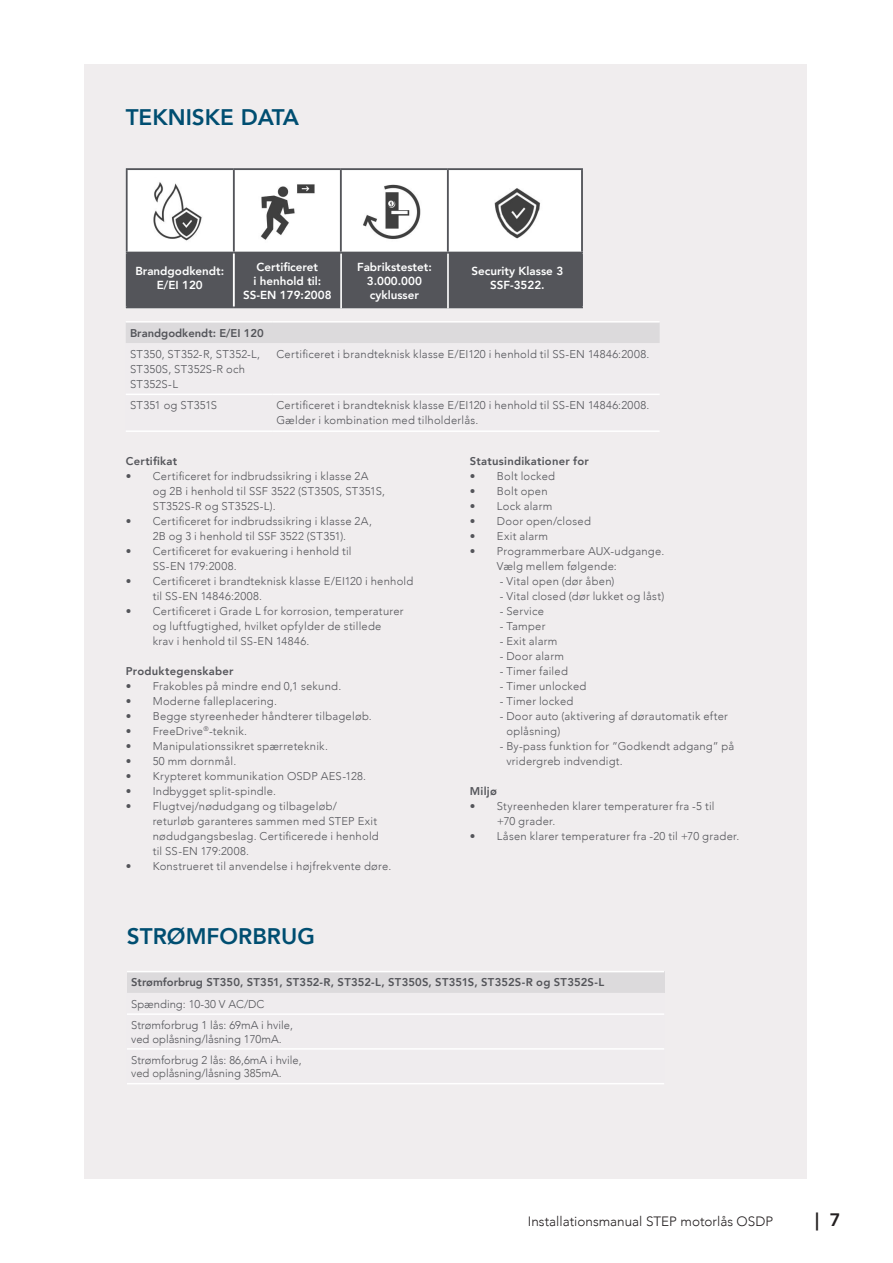
<style>
.page{position:relative;width:893px;height:1263px;background:#fff}
.page>*{position:absolute;margin:0;border:0;box-sizing:border-box;transform-origin:0 0}
.t1{font:800 22.5px "Avenir LT Com";color:#004e71}
.t2{font:800 18px "Avenir LT Com";color:#231f20}
.t3{font:300 13.5px "Avenir LT Com";color:#231f20}
.Bröd_ui{font:800 11.7px/14px "Avenir LT Com";color:#fff;text-align:center}
.Fakta_bröd{font:300 11.25px/15px "Avenir LT Com";letter-spacing:.02em;color:#54555a}
.Tabell_bröd{font:300 11.25px "Avenir LT Com";color:#54555a}
.Tabell_rubrik{font:800 11.25px "Avenir LT Com";color:#54555a}
.Fakta_bröd-2{font:800 11.25px "Avenir LT Com";letter-spacing:.025em;color:#54555a}
.Tabell_bröd-2{font:300 11.25px "Avenir LT Com";color:#57585a}
.s1{color:#57585a}
.s2{color:#54555a}
</style>
<div class="page">
<div style="left:84px;top:64px;width:723px;height:1114px;background:#f0edee"></div>
<div style="left:126px;top:168px;width:457px;height:140px;background:#fff"></div>
<div style="left:128px;top:253px;width:453px;height:53px;background:#54555a"></div>
<hr style="left:126px;top:168px;width:108px;height:2px;background:#54555a">
<hr style="left:126px;top:170px;width:2px;height:82px;background:#54555a">
<hr style="left:234px;top:168px;width:107px;height:2px;background:#54555a">
<hr style="left:233px;top:170px;width:2px;height:82px;background:#54555a">
<hr style="left:341px;top:168px;width:107px;height:2px;background:#54555a">
<hr style="left:340px;top:170px;width:2px;height:82px;background:#54555a">
<hr style="left:448px;top:168px;width:135px;height:2px;background:#54555a">
<hr style="left:447px;top:170px;width:2px;height:82px;background:#54555a">
<hr style="left:581px;top:170px;width:2px;height:82px;background:#54555a">
<hr style="left:126px;top:252px;width:108px;height:1px;background:#54555a">
<hr style="left:126px;top:253px;width:2px;height:53px;background:#54555a">
<hr style="left:234px;top:252px;width:107px;height:1px;background:#54555a">
<hr style="left:341px;top:252px;width:107px;height:1px;background:#54555a">
<hr style="left:126px;top:306px;width:108px;height:2px;background:#54555a">
<hr style="left:234px;top:306px;width:107px;height:2px;background:#54555a">
<hr style="left:341px;top:306px;width:107px;height:2px;background:#54555a">
<hr style="left:233px;top:253px;width:2px;height:53px;background:#fff">
<hr style="left:340px;top:253px;width:2px;height:53px;background:#54555a">
<hr style="left:448px;top:252px;width:135px;height:1px;background:#54555a">
<hr style="left:447px;top:253px;width:2px;height:53px;background:#54555a">
<hr style="left:581px;top:253px;width:2px;height:53px;background:#54555a">
<hr style="left:448px;top:306px;width:135px;height:2px;background:#54555a">
<img style="left:260px;top:184px;width:55px;height:56px">
<img style="left:363px;top:184px;width:58px;height:55px">
<img style="left:153px;top:182px;width:49px;height:59px">
<img style="left:494px;top:188px;width:47px;height:51px">
<hr style="left:447px;top:254px;width:2px;height:54px;background:#fff">
<hr style="left:340px;top:254px;width:2px;height:54px;background:#fff">
<div style="left:127px;top:971px;width:537px;height:22px;background:#dcdadc"></div>
<hr style="left:127px;top:971px;width:537px;height:1px;background:#fff">
<hr style="left:127px;top:1048px;width:537px;height:2px;background:#fff">
<hr style="left:127px;top:1083px;width:537px;height:1px;background:#fff">
<hr style="left:127px;top:1013px;width:537px;height:2px;background:#fff">
<div style="left:126px;top:323px;width:534px;height:20px;background:#dcdadc"></div>
<hr style="left:126px;top:321px;width:146px;height:2px;background:#fff">
<hr style="left:272px;top:321px;width:388px;height:2px;background:#fff">
<hr style="left:126px;top:430px;width:146px;height:2px;background:#fff">
<hr style="left:272px;top:430px;width:388px;height:2px;background:#fff">
<hr style="left:126px;top:394px;width:146px;height:1px;background:#fff">
<hr style="left:272px;top:394px;width:388px;height:1px;background:#fff">
<p class="t1" style="left:126px;top:104px;width:175px">TEKNISKE DATA</p>
<p class="Bröd_ui" style="left:135px;top:264px;width:90px">Brandgodkendt:</p>
<p class="Bröd_ui" style="left:157px;top:278px;width:48px">E/EI 120</p>
<p class="Bröd_ui" style="left:243px;top:260px;width:90px">Certificeret<br>i henhold til:<br>SS-EN 179:2008</p>
<p class="Bröd_ui" style="left:357px;top:260px;width:76px">Fabrikstestet:</p>
<p class="Bröd_ui" style="left:367px;top:274px;width:57px;text-align:left">3.000.000 cyklusser</p>
<p class="Bröd_ui" style="left:471px;top:264px;width:93px">Security Klasse 3<br>SSF-3522.</p>
<p class="Tabell_rubrik" style="left:130px;top:326px;width:135px">Brandgodkendt: E/EI 120</p>
<p class="Fakta_bröd" style="left:130px;top:347px;width:132px">ST350, ST352-R, ST352-L,<br>ST350S, ST352S-R och<br>ST352S-L</p>
<p class="Fakta_bröd" style="left:276px;top:347px;width:374px">Certificeret i brandteknisk klasse E/EI120 i henhold til SS-EN 14846:2008.</p>
<p class="Fakta_bröd" style="left:130px;top:398px;width:89px">ST351 og ST351S</p>
<p class="Fakta_bröd" style="left:276px;top:398px;width:374px">Certificeret i brandteknisk klasse E/EI120 i henhold til SS-EN 14846:2008.<br>Gælder i kombination med tilholderlås.</p>
<p class="Fakta_bröd-2" style="left:126px;top:454px;width:53px">Certifikat</p>
<p class="Fakta_bröd" style="left:153px;top:468px;width:234px;text-indent:-27px">• Certificeret for indbrudssikring i klasse 2A og 2B i henhold til SSF 3522 (ST350S, ST351S,<br>ST352S-R og ST352S-L).</p>
<p class="Fakta_bröd" style="left:126px;top:513px;width:248px;text-align:center">• Certificeret for indbrudssikring i klasse 2A,<br>2B og 3 i henhold til SSF 3522 (ST351).</p>
<p class="Fakta_bröd" style="left:153px;top:543px;width:200px;text-indent:-27px">• Certificeret for evakuering i henhold til<br>SS-EN 179:2008.</p>
<p class="Fakta_bröd" style="left:153px;top:573px;width:262px;text-indent:-27px">• Certificeret i brandteknisk klasse E/EI120 i henhold til SS-EN 14846:2008.</p>
<p class="Fakta_bröd" style="left:153px;top:603px;width:252px;text-indent:-27px">• Certificeret i Grade L for korrosion, temperaturer og luftfugtighed, hvilket opfylder de stillede krav i henhold til SS-EN 14846.</p>
<p class="Fakta_bröd-2" style="left:126px;top:664px;width:109px">Produktegenskaber</p>
<p class="Fakta_bröd" style="left:126px;top:678px;width:217px">• Frakobles på mindre end 0,1 sekund.</p>
<p class="Fakta_bröd" style="left:126px;top:693px;width:153px">• Moderne falleplacering.</p>
<p class="Fakta_bröd" style="left:126px;top:708px;width:248px">• Begge styreenheder håndterer tilbageløb.</p>
<p class="Fakta_bröd" style="left:126px;top:723px;width:123px">• FreeDrive<sup>®</sup>-teknik.</p>
<p class="Fakta_bröd" style="left:126px;top:738px;width:204px">• Manipulationssikret spærreteknik.</p>
<p class="Fakta_bröd" style="left:126px;top:753px;width:112px">• 50 mm dornmål.</p>
<p class="Fakta_bröd" style="left:126px;top:768px;width:242px">• Krypteret kommunikation OSDP AES-128.</p>
<p class="Fakta_bröd" style="left:126px;top:783px;width:152px">• Indbygget split-spindle.</p>
<p class="Fakta_bröd" style="left:153px;top:798px;width:228px;text-indent:-27px">• Flugtvej/nødudgang og tilbageløb/ returløb garanteres sammen med STEP Exit nødudgangsbeslag. Certificerede i henhold til SS-EN 179:2008.</p>
<p class="Fakta_bröd" style="left:126px;top:858px;width:267px">• Konstrueret til anvendelse i højfrekvente døre.</p>
<p class="Fakta_bröd-2" style="left:470px;top:454px;width:120px">Statusindikationer for</p>
<p class="Fakta_bröd" style="left:470px;top:468px;width:87px">• Bolt locked</p>
<p class="Fakta_bröd" style="left:470px;top:483px;width:79px">• Bolt open</p>
<p class="Fakta_bröd" style="left:470px;top:498px;width:84px">• Lock alarm</p>
<p class="Fakta_bröd" style="left:470px;top:513px;width:122px">• Door open/closed</p>
<p class="Fakta_bröd" style="left:470px;top:528px;width:80px">• Exit alarm</p>
<p class="Fakta_bröd" style="left:497px;top:543px;width:169px;text-indent:-27px">• Programmerbare AUX-udgange.<br>Vælg mellem følgende:</p>
<p class="Fakta_bröd" style="left:500px;top:573px;width:116px">- Vital open (dør åben)</p>
<p class="Fakta_bröd" style="left:500px;top:588px;width:166px">- Vital closed (dør lukket og låst)</p>
<p class="Fakta_bröd" style="left:500px;top:603px;width:46px">- Service</p>
<p class="Fakta_bröd" style="left:500px;top:618px;width:47px">- Tamper</p>
<p class="Fakta_bröd" style="left:500px;top:633px;width:59px">- Exit alarm</p>
<p class="Fakta_bröd" style="left:500px;top:648px;width:66px">- Door alarm</p>
<p class="Fakta_bröd" style="left:500px;top:663px;width:70px">- Timer failed</p>
<p class="Fakta_bröd" style="left:500px;top:678px;width:88px">- Timer unlocked</p>
<p class="Fakta_bröd" style="left:500px;top:693px;width:75px">- Timer locked</p>
<p class="Fakta_bröd" style="left:506px;top:708px;width:223px;text-indent:-7px">- Door auto (aktivering af dørautomatik efter oplåsning)</p>
<p class="Fakta_bröd" style="left:506px;top:738px;width:230px;text-indent:-7px">- By-pass funktion for ”Godkendt adgang” på vridergreb indvendigt.</p>
<p class="Fakta_bröd-2" style="left:470px;top:784px;width:29px">Miljø</p>
<p class="Fakta_bröd" style="left:497px;top:798px;width:219px;text-indent:-27px">• Styreenheden klarer temperaturer fra -5 til +70 grader.</p>
<p class="Fakta_bröd" style="left:470px;top:828px;width:271px">• Låsen klarer temperaturer fra -20 til +70 grader.</p>
<p class="t1" style="left:127px;top:922px;width:189px">STRØMFORBRUG</p>
<p class="Tabell_rubrik" style="left:131px;top:976px;width:475px">Strømforbrug ST350, ST351, ST352-R, ST352-L, ST350S, ST351S, ST352S-R og ST352S-L</p>
<p class="Tabell_bröd" style="left:131px;top:997px;width:135px">Spænding: 10-30 V AC/DC</p>
<p class="Tabell_bröd" style="left:131px;top:1018px;width:163px">Strømforbrug 1 lås: 69mA i hvile,</p>
<p class="Tabell_bröd" style="left:131px;top:1032px;width:152px">ved oplåsning/låsning 170mA.</p>
<p class="Tabell_bröd" style="left:131px;top:1053px;width:172px">Strømforbrug 2 lås: 86,6mA i hvile<span class="s1">,</span></p>
<p class="Tabell_bröd-2" style="left:131px;top:1067px;width:152px">ved oplåsning/<span class="s2">låsning</span> 385mA.</p>
<p class="t3" style="left:528px;top:1213px;width:247px">Installationsmanual STEP motorlås OSDP</p>
<h2 class="t2" style="left:815px;top:1208px;width:27px">| 7</h2>
</div>
